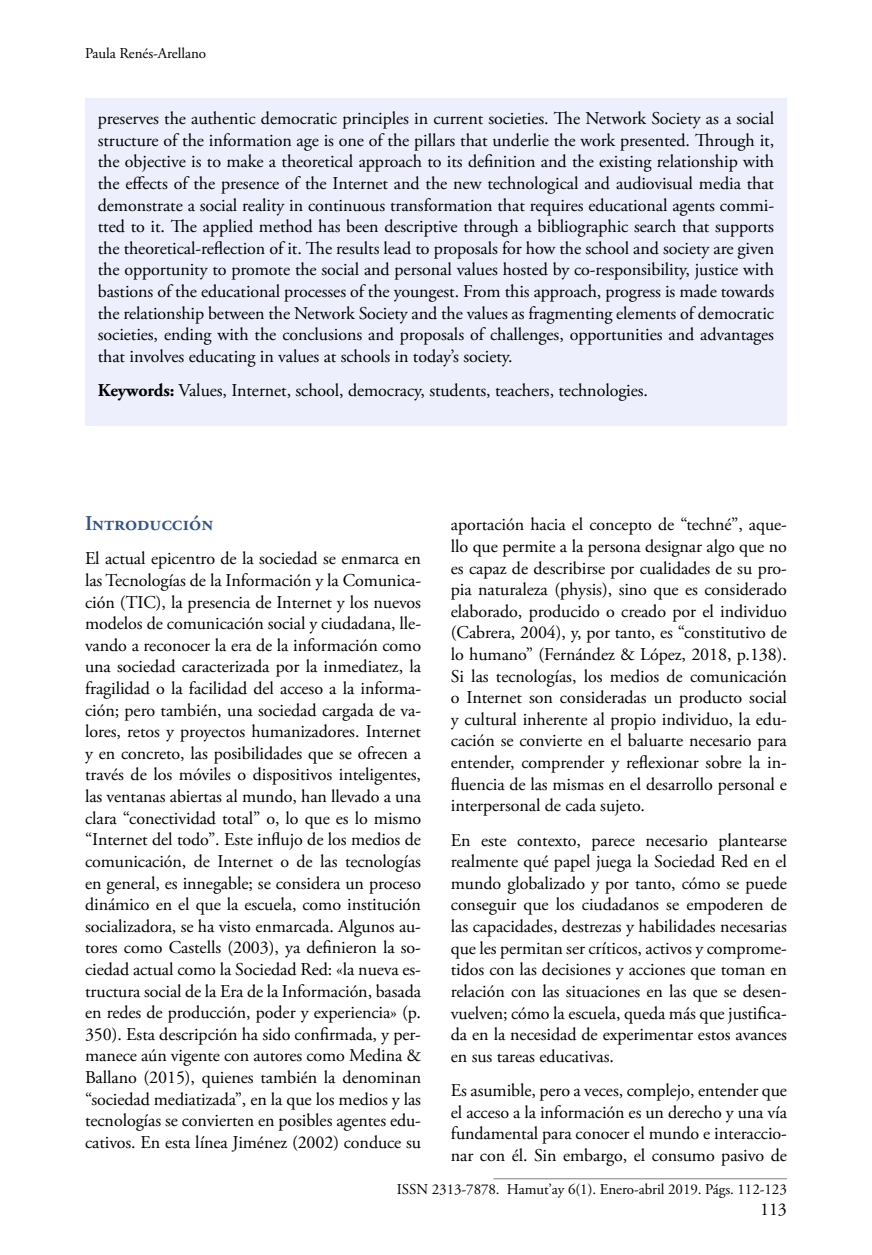
<style>
.page{position:relative;width:872px;height:1255px;background:#fff}
.page>*{position:absolute;margin:0;border:0;box-sizing:border-box;transform-origin:0 0}
.t1{font:600 21px "Adobe Garamond Pro";color:#2f548a}
.t2{font:18px/21.6px "Adobe Garamond Pro";letter-spacing:-.005em;color:#000;text-align:justify}
.t3{font:15px "Adobe Garamond Pro";letter-spacing:-.005em;color:#000}
.s1{font-weight:700}
</style>
<div class="page">
<hr style="left:493px;top:1178px;width:294px;height:1px;background:#808080">
<div style="left:85px;top:98px;width:702px;height:327px;background:#edeffc"></div>
<p class="t3" style="left:85px;top:44px;width:123px">Paula Renés-Arellano</p>
<p class="t2" style="left:98px;top:108px;width:678px">preserves the authentic democratic principles in current societies. The Network Society as a social structure of the information age is one of the pillars that underlie the work presented. Through it, the objective is to make a theoretical approach to its definition and the existing relationship with the effects of the presence of the Internet and the new technological and audiovisual media that demonstrate a social reality in continuous transformation that requires educational agents commi&shy;tted to it. The applied method has been descriptive through a bibliographic search that supports the theoretical-reflection of it. The results lead to proposals for how the school and society are given the opportunity to promote the social and personal values hosted by co-responsibility, justice with bastions of the educational processes of the youngest. From this approach, progress is made towards the relationship between the Network Society and the values as fragmenting elements of democratic societies, ending with the conclusions and proposals of challenges, opportunities and advantages that involves educating in values at schools in today’s society.</p>
<p class="t2" style="left:98px;top:380px;width:552px"><span class="s1">Keywords:</span> Values, Internet, school, democracy, students, teachers, technologies.</p>
<p class="t1" style="left:85px;top:511px;width:130px">Introducción</p>
<p class="t2" style="left:85px;top:548px;width:337px">El actual epicentro de la sociedad se enmarca en las Tecnologías de la Información y la Comunica&shy;ción (TIC), la presencia de Internet y los nuevos modelos de comunicación social y ciudadana, lle&shy;vando a reconocer la era de la información como una sociedad caracterizada por la inmediatez, la fragilidad o la facilidad del acceso a la informa&shy;ción; pero también, una sociedad cargada de va&shy;lores, retos y proyectos humanizadores. Internet y en concreto, las posibilidades que se ofrecen a través de los móviles o dispositivos inteligentes, las ventanas abiertas al mundo, han llevado a una clara “conectividad total” o, lo que es lo mismo “Internet del todo”. Este influjo de los medios de comunicación, de Internet o de las tecnologías en general, es innegable; se considera un proceso dinámico en el que la escuela, como institución socializadora, se ha visto enmarcada. Algunos au&shy;tores como Castells (2003), ya definieron la so&shy;ciedad actual como la Sociedad Red: «la nueva es&shy;tructura social de la Era de la Información, basada en redes de producción, poder y experiencia» (p.<br>350). Esta descripción ha sido confirmada, y per&shy;manece aún vigente con autores como Medina &amp; Ballano (2015), quienes también la denominan “sociedad mediatizada”, en la que los medios y las tecnologías se convierten en posibles agentes edu&shy;cativos. En esta línea Jiménez (2002) conduce su</p>
<p class="t2" style="left:451px;top:514px;width:337px">aportación hacia el concepto de “techné”, aque&shy;llo que permite a la persona designar algo que no es capaz de describirse por cualidades de su pro&shy;pia naturaleza (physis), sino que es considerado elaborado, producido o creado por el individuo (Cabrera, 2004), y, por tanto, es “constitutivo de lo humano” (Fernández &amp; López, 2018, p.138).<br>Si las tecnologías, los medios de comunicación o Internet son consideradas un producto social y cultural inherente al propio individuo, la edu&shy;cación se convierte en el baluarte necesario para entender, comprender y reflexionar sobre la in&shy;fluencia de las mismas en el desarrollo personal e interpersonal de cada sujeto.</p>
<p class="t2" style="left:451px;top:829px;width:337px">En este contexto, parece necesario plantearse realmente qué papel juega la Sociedad Red en el mundo globalizado y por tanto, cómo se puede conseguir que los ciudadanos se empoderen de las capacidades, destrezas y habilidades necesarias que les permitan ser críticos, activos y comprome&shy;tidos con las decisiones y acciones que toman en relación con las situaciones en las que se desen&shy;vuelven; cómo la escuela, queda más que justifica&shy;da en la necesidad de experimentar estos avances en sus tareas educativas.</p>
<p class="t2" style="left:451px;top:1080px;width:337px">Es asumible, pero a veces, complejo, entender que el acceso a la información es un derecho y una vía fundamental para conocer el mundo e interaccio&shy;nar con él. Sin embargo, el consumo pasivo de</p>
<p class="t3" style="left:397px;top:1179px;width:391px">ISSN 2313-7878. Hamut’ay 6(1). Enero-abril 2019. Págs. 112-123</p>
<p class="t2" style="left:760px;top:1199px;width:28px">113</p>
</div>
